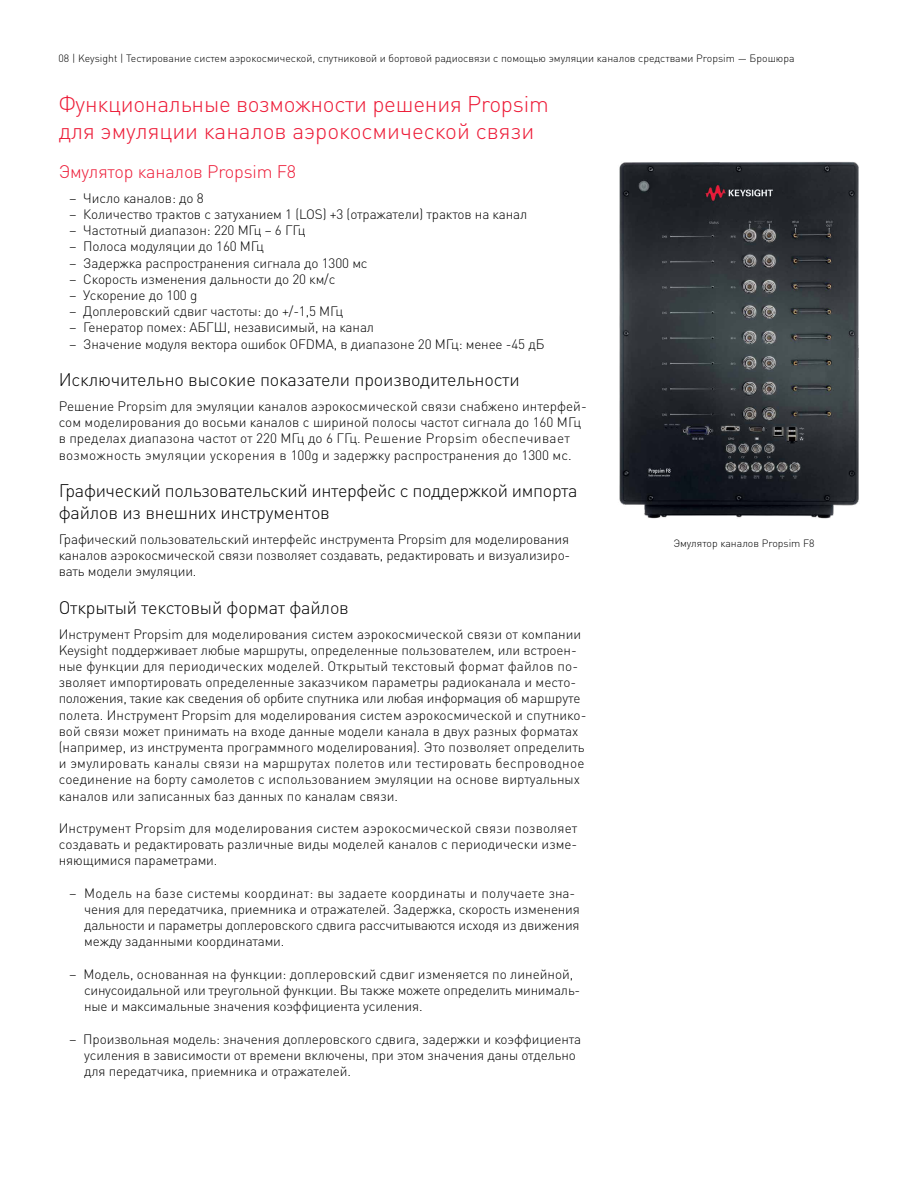
<style>
.page{position:relative;width:918px;height:1188px;background:#fff}
.page>*{position:absolute;margin:0;border:0;box-sizing:border-box;transform-origin:0 0}
.t1{font:300 22.5px/27px "DIN Pro";letter-spacing:-.01em;color:#ed1b37}
.t2{font:300 18px/21.6px "DIN Pro";letter-spacing:-.01em;color:#000}
.t3{font:300 18px "DIN Pro";letter-spacing:-.01em;color:#ed1b37}
.t4{font:300 13.5px/16.2px "DIN Pro";letter-spacing:-.01em;color:#000}
.t5{font:300 10.5px "DIN Pro";color:#000}
.s1{font-family:"Keysight Sans"}
</style>
<div class="page">
<img style="left:619px;top:162px;width:240px;height:357px">
<p class="t5" style="left:59px;top:51px;width:738px">08 | Keysight | Тестирование систем аэрокосмической, спутниковой и бортовой радиосвязи с помощью эмуляции каналов средствами Propsim — Брошюра</p>
<h1 class="t1" style="left:59px;top:90px;width:492px">Функциональные возможности решения Propsim для эмуляции каналов аэрокосмической связи</h1>
<h2 class="t3" style="left:59px;top:159px;width:239px">Эмулятор каналов Propsim F8</h2>
<p class="t4" style="left:69px;top:189px;width:136px"><span class="s1">–</span> Число каналов: до 8</p>
<p class="t4" style="left:69px;top:205px;width:460px"><span class="s1">–</span> Количество трактов с затуханием 1 (LOS) +3 (отражатели) трактов на канал</p>
<p class="t4" style="left:69px;top:222px;width:238px"><span class="s1">–</span> Частотный диапазон: 220 МГц – 6 ГГц</p>
<p class="t4" style="left:69px;top:238px;width:196px"><span class="s1">–</span> Полоса модуляции до 160 МГц</p>
<p class="t4" style="left:69px;top:254px;width:300px"><span class="s1">–</span> Задержка распространения сигнала до 1300 мс</p>
<p class="t4" style="left:69px;top:270px;width:268px"><span class="s1">–</span> Скорость изменения дальности до 20 км/с</p>
<p class="t4" style="left:69px;top:286px;width:130px"><span class="s1">–</span> Ускорение до 100 g</p>
<p class="t4" style="left:69px;top:303px;width:275px"><span class="s1">–</span> Доплеровский сдвиг частоты: до +/-1,5 МГц</p>
<p class="t4" style="left:69px;top:319px;width:306px"><span class="s1">–</span> Генератор помех: АБГШ, независимый, на канал</p>
<p class="t4" style="left:69px;top:335px;width:477px"><span class="s1">–</span> Значение модуля вектора ошибок OFDMA, в диапазоне 20 МГц: менее -45 дБ</p>
<h2 class="t2" style="left:59px;top:368px;width:463px">Исключительно высокие показатели производительности</h2>
<p class="t4" style="left:59px;top:398px;width:530px">Решение Propsim для эмуляции каналов аэрокосмической связи снабжено интерфей&shy;сом моделирования до восьми каналов с шириной полосы частот сигнала до 160 МГц в пределах диапазона частот от 220 МГц до 6 ГГц. Решение Propsim обеспечивает возможность эмуляции ускорения в 100g и задержку распространения до 1300 мс.</p>
<h2 class="t2" style="left:59px;top:479px;width:520px">Графический пользовательский интерфейс с поддержкой импорта файлов из внешних инструментов</h2>
<p class="t4" style="left:59px;top:530px;width:513px;text-align:justify">Графический пользовательский интерфейс инструмента Propsim для моделирования каналов аэрокосмической связи позволяет создавать, редактировать и визуализиро&shy;вать модели эмуляции.</p>
<h2 class="t2" style="left:59px;top:596px;width:292px">Открытый текстовый формат файлов</h2>
<p class="t4" style="left:59px;top:625px;width:529px">Инструмент Propsim для моделирования систем аэрокосмической связи от компании Keysight поддерживает любые маршруты, определенные пользователем, или встроен&shy;ные функции для периодических моделей. Открытый текстовый формат файлов по&shy;зволяет импортировать определенные заказчиком параметры радиоканала и место&shy;положения, такие как сведения об орбите спутника или любая информация об маршруте полета. Инструмент Propsim для моделирования систем аэрокосмической и спутнико&shy;вой связи может принимать на входе данные модели канала в двух разных форматах (например, из инструмента программного моделирования). Это позволяет определить и эмулировать каналы связи на маршрутах полетов или тестировать беспроводное соединение на борту самолетов с использованием эмуляции на основе виртуальных каналов или записанных баз данных по каналам связи.</p>
<p class="t4" style="left:59px;top:820px;width:520px;text-align:justify">Инструмент Propsim для моделирования систем аэрокосмической связи позволяет создавать и редактировать различные виды моделей каналов с периодически изме&shy;няющимися параметрами.</p>
<p class="t4" style="left:84px;top:884px;width:497px;text-indent:-15px"><span class="s1">–</span> Модель на базе системы координат: вы задаете координаты и получаете зна&shy;чения для передатчика, приемника и отражателей. Задержка, скорость изменения дальности и параметры доплеровского сдвига рассчитываются исходя из движения между заданными координатами.</p>
<p class="t4" style="left:84px;top:965px;width:498px;text-indent:-15px"><span class="s1">–</span> Модель, основанная на функции: доплеровский сдвиг изменяется по линейной, синусоидальной или треугольной функции. Вы также можете определить минималь&shy;ные и максимальные значения коэффициента усиления.</p>
<p class="t4" style="left:84px;top:1030px;width:499px;text-indent:-15px"><span class="s1">–</span> Произвольная модель: значения доплеровского сдвига, задержки и коэффициента усиления в зависимости от времени включены, при этом значения даны отдельно для передатчика, приемника и отражателей.</p>
<p class="t5" style="left:673px;top:536px;width:143px">Эмулятор каналов Propsim F8</p>
</div>
